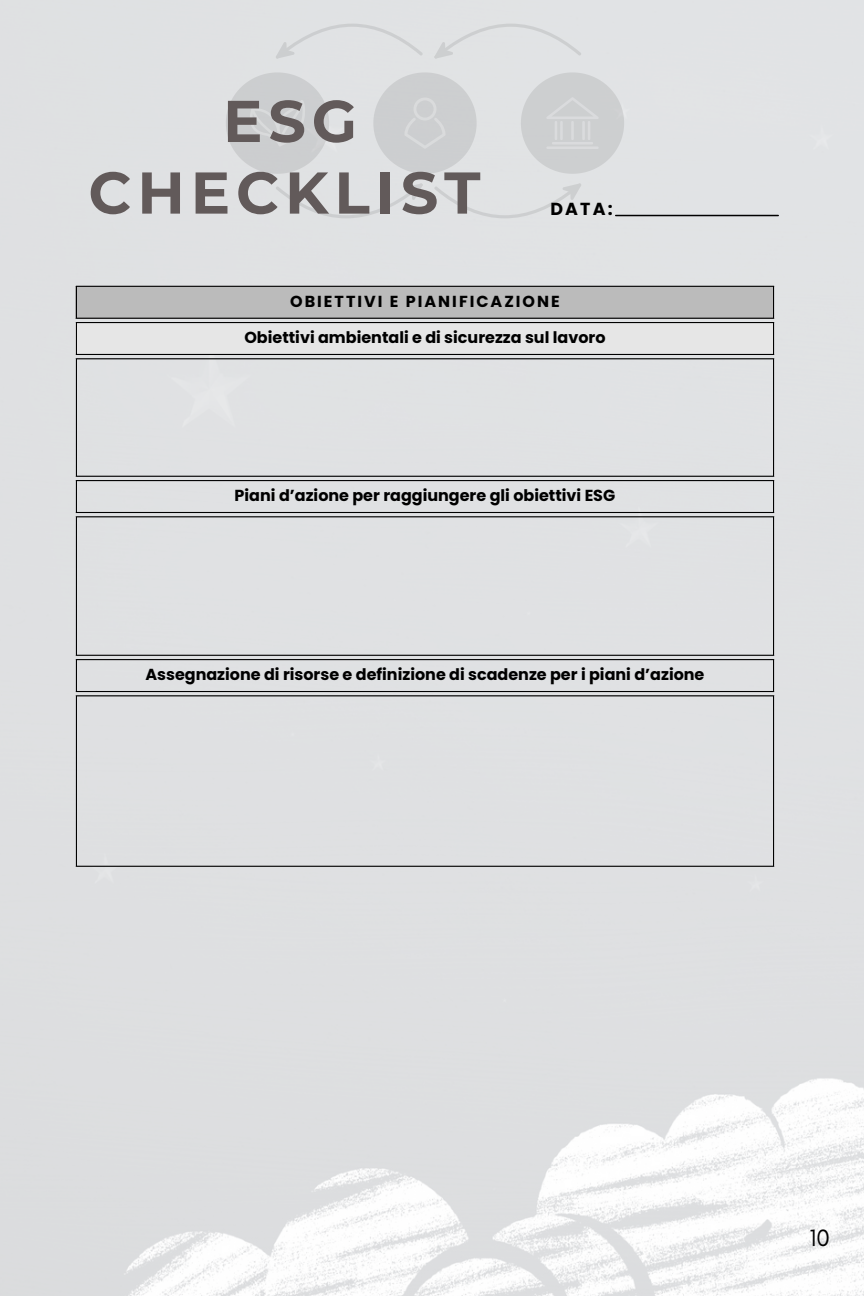
<style>
.page{position:relative;width:864px;height:1296px;background:#fff}
.page>*{position:absolute;margin:0;border:0;box-sizing:border-box;transform-origin:0 0}
.t1{font:700 58.8px "Montserrat";letter-spacing:.1em;color:#625a5a}
.t2{font:24px "Glacial Indifference";color:#000}
.t3{font:700 17.4px "Poppins";color:#000}
.t4{font:700 16px "Poppins";color:#000}
.t5{font:700 16px "Poppins";letter-spacing:.125em;color:#000}
</style>
<div class="page">
<img style="left:0;top:0;width:864px;height:1296px">
<hr style="left:616px;top:215px;width:162px;height:1px;background:#000">
<svg style="left:226px;top:72px;width:398px;height:146px;background:#d8d9db"></svg>
<svg style="left:430px;top:23px;width:151px;height:42px;background:#dfe0e2"></svg>
<svg style="left:272px;top:23px;width:151px;height:42px;background:#dee0e1"></svg>
<div style="left:76px;top:286px;width:698px;height:33px;background:#bbb"></div>
<div style="left:76px;top:322px;width:698px;height:33px;background:#e6e6e6"></div>
<hr style="left:76px;top:287px;width:1px;height:31px;background:#000">
<hr style="left:773px;top:287px;width:1px;height:31px;background:#000">
<hr style="left:76px;top:286px;width:698px;height:1px;background:#000">
<hr style="left:76px;top:318px;width:698px;height:1px;background:#000">
<hr style="left:76px;top:323px;width:1px;height:31px;background:#000">
<hr style="left:773px;top:323px;width:1px;height:31px;background:#000">
<hr style="left:76px;top:322px;width:698px;height:1px;background:#000">
<hr style="left:76px;top:354px;width:698px;height:1px;background:#000">
<hr style="left:76px;top:359px;width:1px;height:117px;background:#000">
<hr style="left:773px;top:359px;width:1px;height:117px;background:#000">
<hr style="left:76px;top:358px;width:698px;height:1px;background:#000">
<hr style="left:76px;top:476px;width:698px;height:1px;background:#000">
<hr style="left:76px;top:481px;width:1px;height:31px;background:#000">
<hr style="left:773px;top:481px;width:1px;height:31px;background:#000">
<hr style="left:76px;top:480px;width:698px;height:1px;background:#000">
<hr style="left:76px;top:512px;width:698px;height:1px;background:#000">
<hr style="left:76px;top:517px;width:1px;height:138px;background:#000">
<hr style="left:773px;top:517px;width:1px;height:138px;background:#000">
<hr style="left:76px;top:516px;width:698px;height:1px;background:#000">
<hr style="left:76px;top:655px;width:698px;height:1px;background:#000">
<hr style="left:76px;top:660px;width:1px;height:31px;background:#000">
<hr style="left:773px;top:660px;width:1px;height:31px;background:#000">
<hr style="left:76px;top:659px;width:698px;height:1px;background:#000">
<hr style="left:76px;top:691px;width:698px;height:1px;background:#000">
<hr style="left:76px;top:696px;width:1px;height:170px;background:#000">
<hr style="left:773px;top:696px;width:1px;height:170px;background:#000">
<hr style="left:76px;top:695px;width:698px;height:1px;background:#000">
<hr style="left:76px;top:866px;width:698px;height:1px;background:#000">
<h1 class="t1" style="left:223px;top:85px;width:136px">ESG</h1>
<p class="t1" style="left:88px;top:157px;width:394px">CHECKLIST</p>
<p class="t3" style="left:550px;top:197px;width:64px">DATA:</p>
<p class="t5" style="left:290px;top:290px;width:271px">OBIETTIVI E PIANIFICAZIONE</p>
<p class="t4" style="left:244px;top:326px;width:363px">Obiettivi ambientali e di sicurezza sul lavoro</p>
<p class="t4" style="left:235px;top:484px;width:382px">Piani d’azione per raggiungere gli obiettivi ESG</p>
<p class="t4" style="left:145px;top:663px;width:561px">Assegnazione di risorse e definizione di scadenze per i piani d’azione</p>
<h1 class="t2" style="left:809px;top:1223px;width:22px">10</h1>
</div>
